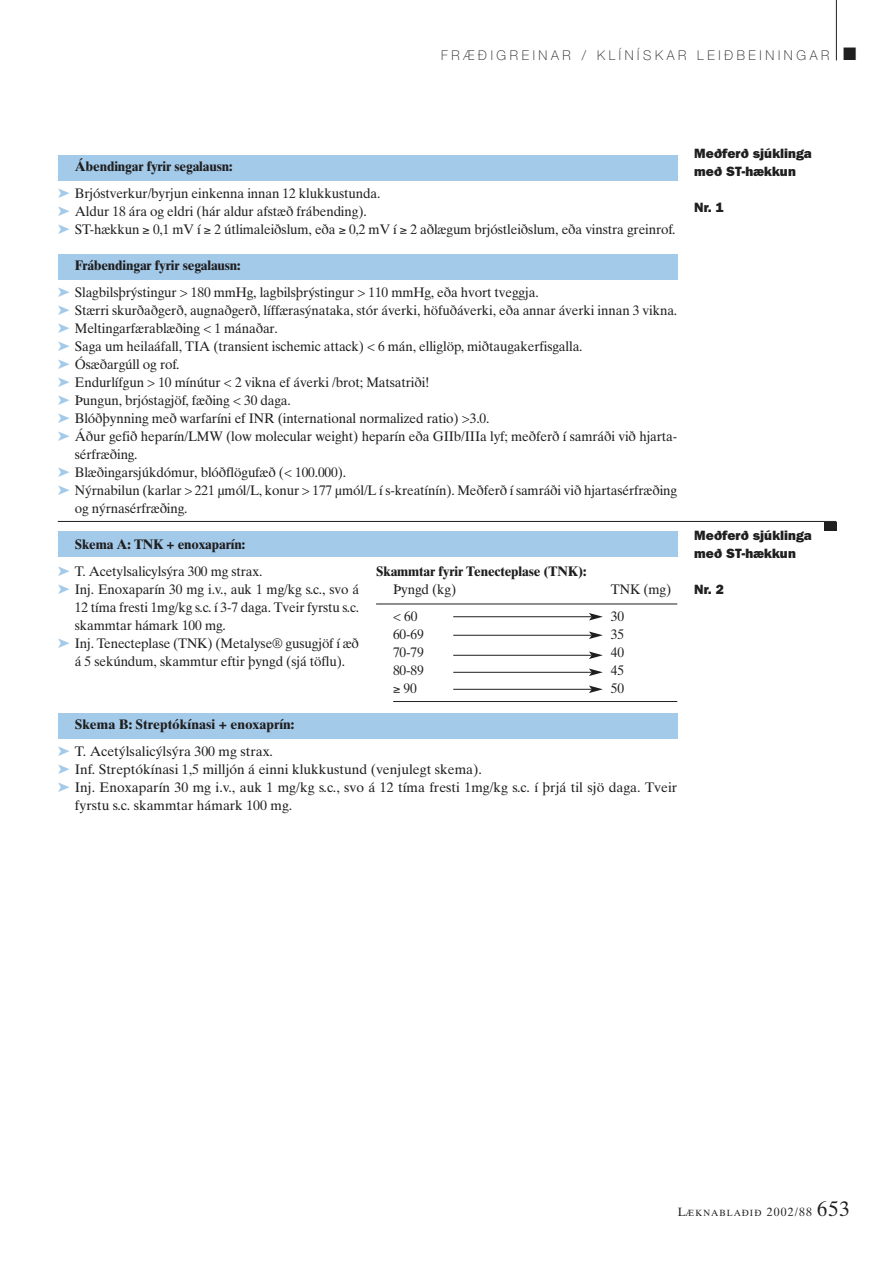
<style>
.page{position:relative;width:893px;height:1262px;background:#fff}
.page>*{position:absolute;margin:0;border:0;box-sizing:border-box;transform-origin:0 0}
.t1{font:13.8px/27px "Times Ten";letter-spacing:-.01em;color:#201f20}
.t2{font:700 13.8px/27px "Times Ten";letter-spacing:-.01em;color:#201f20}
.t3{font:800 13.5px/18px "Franklin Gothic";color:#201f20}
.t4{font:100 13.5px "Helvetica Neue";letter-spacing:.28em;color:#201f20}
.t5{font:9px "Times Ten";letter-spacing:.12em;color:#201f20}
.s1{font-weight:700}
.s2{color:#a4caea}
.s3{font-weight:400}
.s4{font-size:12px}
.s5{font-size:21px}
</style>
<div class="page">
<hr style="left:836px;top:0;width:1px;height:60px;background:#201f20">
<div style="left:58px;top:155px;width:619px;height:25px;background:#a4caea"></div>
<div style="left:58px;top:254px;width:619px;height:25px;background:#a4caea"></div>
<div style="left:58px;top:531px;width:619px;height:26px;background:#a4caea"></div>
<div style="left:58px;top:713px;width:619px;height:26px;background:#a4caea"></div>
<hr style="left:376px;top:603px;width:301px;height:1px;background:#201f20">
<hr style="left:393px;top:701px;width:284px;height:1px;background:#201f20">
<hr style="left:453px;top:616px;width:138px;height:1px;background:#201f20">
<svg style="left:589px;top:613px;width:14px;height:7px"></svg>
<hr style="left:453px;top:655px;width:138px;height:1px;background:#201f20">
<svg style="left:589px;top:651px;width:14px;height:8px"></svg>
<hr style="left:453px;top:672px;width:138px;height:1px;background:#201f20">
<svg style="left:589px;top:668px;width:14px;height:8px"></svg>
<hr style="left:58px;top:521px;width:778px;height:1px;background:#201f20">
<div style="left:823px;top:522px;width:13px;height:9px;background:#201f20"></div>
<hr style="left:453px;top:635px;width:138px;height:1px;background:#201f20">
<svg style="left:589px;top:631px;width:14px;height:8px"></svg>
<hr style="left:453px;top:689px;width:138px;height:1px;background:#201f20">
<svg style="left:589px;top:685px;width:14px;height:8px"></svg>
<p class="t4" style="left:441px;top:51px;width:417px">FRÆÐIGREINAR / KLÍNÍSKAR LEIÐBEININGAR ■</p>
<p class="t1" style="left:58px;top:154px;width:324px;text-indent:17px"><span class="s1">Ábendingar fyrir segalausn:<br></span><span class="s2">➤</span> Brjóstverkur/byrjun einkenna innan 12 klukkustunda.</p>
<p class="t1" style="left:58px;top:204px;width:619px;line-height:18px"><span class="s2">➤</span> Aldur 18 ára og eldri (hár aldur afstæð frábending).<br><span class="s2">➤</span> ST-hækkun ≥ 0,1 mV í ≥ 2 útlimaleiðslum, eða ≥ 0,2 mV í ≥ 2 aðlægum brjóstleiðslum, eða vinstra greinrof.</p>
<p class="t1" style="left:58px;top:253px;width:482px;text-indent:17px"><span class="s1">Frábendingar fyrir segalausn:<br></span><span class="s2">➤</span> Slagbilsþrýstingur &gt; 180 mmHg, lagbilsþrýstingur &gt; 110 mmHg, eða hvort tveggja.</p>
<p class="t1" style="left:58px;top:298px;width:621px"><span class="s2">➤</span> Stærri skurðaðgerð, augnaðgerð, líffærasýnataka, stór áverki, höfuðáverki, eða annar áverki innan 3 vikna.</p>
<p class="t1" style="left:58px;top:316px;width:221px"><span class="s2">➤</span> Meltingarfærablæðing &lt; 1 mánaðar.</p>
<p class="t1" style="left:58px;top:334px;width:526px"><span class="s2">➤</span> Saga um heilaáfall, TIA (transient ischemic attack) &lt; 6 mán, elliglöp, miðtaugakerfisgalla.</p>
<p class="t1" style="left:58px;top:352px;width:123px"><span class="s2">➤</span> Ósæðargúll og rof.</p>
<p class="t1" style="left:58px;top:370px;width:373px"><span class="s2">➤</span> Endurlífgun &gt; 10 mínútur &lt; 2 vikna ef áverki /brot; Matsatriði!</p>
<p class="t1" style="left:58px;top:388px;width:234px"><span class="s2">➤</span> Þungun, brjóstagjöf, fæðing &lt; 30 daga.</p>
<p class="t1" style="left:58px;top:406px;width:433px"><span class="s2">➤</span> Blóðþynning með warfaríni ef INR (international normalized ratio) &gt;3.0.</p>
<p class="t1" style="left:58px;top:424px;width:621px"><span class="s2">➤</span> Áður gefið heparín/LMW (low molecular weight) heparín eða GIIb/IIIa lyf; meðferð í samráði við hjarta-</p>
<p class="t1" style="left:75px;top:442px;width:64px">sérfræðing.</p>
<p class="t1" style="left:58px;top:460px;width:290px"><span class="s2">➤</span> Blæðingarsjúkdómur, blóðflögufæð (&lt; 100.000).</p>
<p class="t1" style="left:58px;top:478px;width:621px"><span class="s2">➤</span> Nýrnabilun (karlar &gt; 221 µmól/L, konur &gt; 177 µmól/L í s-kreatínín). Meðferð í samráði við hjartasérfræðing</p>
<p class="t1" style="left:75px;top:496px;width:114px">og nýrnasérfræðing.</p>
<p class="t1" style="left:58px;top:532px;width:206px;text-align:center"><span class="s1">Skema A: TNK + enoxaparín:<br></span><span class="s2">➤</span> T. Acetylsalicylsýra 300 mg strax.</p>
<p class="t1" style="left:58px;top:577px;width:303px"><span class="s2">➤</span> Inj. Enoxaparín 30 mg i.v., auk 1 mg/kg s.c., svo á</p>
<p class="t1" style="left:75px;top:595px;width:286px">12 tíma fresti 1mg/kg s.c. í 3-7 daga. Tveir fyrstu s.c.</p>
<p class="t1" style="left:75px;top:613px;width:152px">skammtar hámark 100 mg.</p>
<p class="t1" style="left:58px;top:631px;width:303px"><span class="s2">➤</span> Inj. Tenecteplase (TNK) (Metalyse® gusugjöf í æð</p>
<p class="t1" style="left:75px;top:649px;width:272px">á 5 sekúndum, skammtur eftir þyngd (sjá töflu).</p>
<p class="t2" style="left:376px;top:559px;width:212px">Skammtar fyrir Tenecteplase (TNK):</p>
<p class="t1" style="left:393px;top:577px;width:65px">Þyngd (kg)</p>
<p class="t1" style="left:611px;top:577px;width:62px">TNK (mg)</p>
<p class="t1" style="left:393px;top:604px;width:26px">&lt; 60</p>
<p class="t1" style="left:611px;top:604px;width:15px">30</p>
<p class="t1" style="left:393px;top:622px;width:32px">60-69</p>
<p class="t1" style="left:611px;top:622px;width:15px">35</p>
<p class="t1" style="left:393px;top:640px;width:32px">70-79</p>
<p class="t1" style="left:611px;top:640px;width:15px">40</p>
<p class="t1" style="left:393px;top:658px;width:32px">80-89</p>
<p class="t1" style="left:611px;top:658px;width:15px">45</p>
<p class="t1" style="left:393px;top:676px;width:25px">≥ 90</p>
<p class="t1" style="left:611px;top:676px;width:15px">50</p>
<p class="t2" style="left:58px;top:712px;width:238px;text-indent:17px">Skema B: Streptókínasi + enoxaprín: <span class="s2">➤</span> <span class="s3">T. Acetýlsalicýlsýra 300 mg strax.</span></p>
<p class="t1" style="left:58px;top:757px;width:425px"><span class="s2">➤</span> Inf. Streptókínasi 1,5 milljón á einni klukkustund (venjulegt skema).</p>
<p class="t1" style="left:58px;top:775px;width:621px"><span class="s2">➤</span> Inj. Enoxaparín 30 mg i.v., auk 1 mg/kg s.c., svo á 12 tíma fresti 1mg/kg s.c. í þrjá til sjö daga. Tveir</p>
<p class="t1" style="left:75px;top:793px;width:219px">fyrstu s.c. skammtar hámark 100 mg.</p>
<p class="t3" style="left:694px;top:145px;width:119px">Meðferð sjúklinga með ST-hækkun</p>
<p class="t3" style="left:694px;top:199px;width:31px">Nr. 1</p>
<p class="t3" style="left:694px;top:527px;width:119px">Meðferð sjúklinga með ST-hækkun</p>
<p class="t3" style="left:694px;top:581px;width:31px">Nr. 2</p>
<p class="t5" style="left:678px;top:1210px;width:173px"><span class="s4">L</span>ÆKNABLAÐIÐ <span class="s4">2002/88</span> <span class="s5">653</span></p>
</div>
